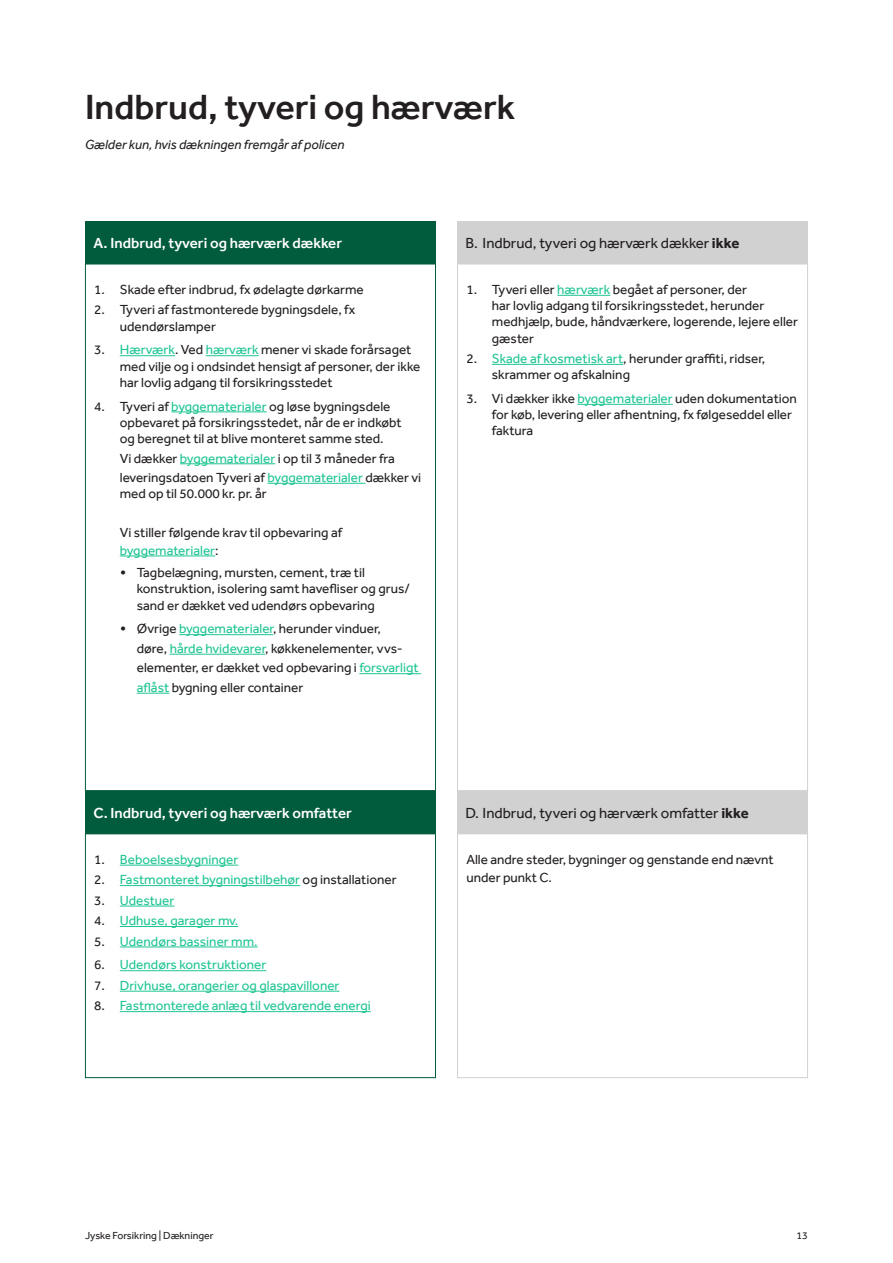
<style>
.page{position:relative;width:893px;height:1263px;background:#fff}
.page>*{position:absolute;margin:0;border:0;box-sizing:border-box;transform-origin:0 0}
.H3_Afsnitsoverskrift{font:500 36px "Effra";color:#231f20}
.Overskrift_Skema{font:15px "Effra";color:#231f20}
.Overskrift_Skema_HVID{font:500 15px "Effra";color:#fff}
.Brødtekst{font:13.5px/16.2px "Effra";color:#231f20}
.t1{font:13.5px "Effra";color:#20c594}
.Brødtekst_INDRYK{font:13.5px/18px "Effra";color:#231f20}
.Brødtekst-2{font:italic 13.5px "Effra";color:#231f20}
.t2{font:10.5px "Effra";color:#231f20}
.s1{font-weight:700}
.s2{color:#20c594}
.s3{font-family:"Poppins";font-weight:700}
.s4{color:#231f20}
</style>
<div class="page">
<hr style="left:120px;top:865px;width:118px;height:1px;background:#20c594">
<hr style="left:120px;top:885px;width:180px;height:1px;background:#20c594">
<hr style="left:120px;top:906px;width:54px;height:1px;background:#20c594">
<hr style="left:120px;top:926px;width:118px;height:1px;background:#20c594">
<hr style="left:120px;top:946px;width:138px;height:1px;background:#20c594">
<hr style="left:120px;top:970px;width:146px;height:1px;background:#20c594">
<hr style="left:120px;top:991px;width:219px;height:1px;background:#20c594">
<hr style="left:120px;top:1011px;width:251px;height:1px;background:#20c594">
<div style="left:85px;top:833px;width:351px;height:245px;border:1px solid #005c3c"></div>
<div style="left:457px;top:833px;width:351px;height:245px;border:1px solid #d1d1d1"></div>
<hr style="left:557px;top:295px;width:53px;height:1px;background:#20c594">
<hr style="left:492px;top:364px;width:131px;height:1px;background:#20c594">
<hr style="left:577px;top:404px;width:96px;height:1px;background:#20c594">
<hr style="left:120px;top:355px;width:55px;height:1px;background:#20c594">
<hr style="left:206px;top:355px;width:53px;height:1px;background:#20c594">
<hr style="left:171px;top:411px;width:96px;height:1px;background:#20c594">
<hr style="left:180px;top:463px;width:95px;height:1px;background:#20c594">
<hr style="left:267px;top:483px;width:98px;height:1px;background:#20c594">
<hr style="left:120px;top:556px;width:95px;height:1px;background:#20c594">
<hr style="left:179px;top:634px;width:94px;height:1px;background:#20c594">
<hr style="left:170px;top:654px;width:95px;height:1px;background:#20c594">
<hr style="left:359px;top:673px;width:62px;height:1px;background:#20c594">
<hr style="left:137px;top:693px;width:32px;height:1px;background:#20c594">
<div style="left:457px;top:791px;width:351px;height:42px;background:#d1d1d1"></div>
<div style="left:85px;top:791px;width:351px;height:42px;background:#005c3c"></div>
<div style="left:457px;top:221px;width:351px;height:43px;background:#d1d1d1"></div>
<div style="left:85px;top:221px;width:351px;height:43px;background:#005c3c"></div>
<p class="H3_Afsnitsoverskrift" style="left:85px;top:85px;width:432px">Indbrud, tyveri og hærværk</p>
<p class="Brødtekst-2" style="left:85px;top:137px;width:261px">Gælder kun, hvis dækningen fremgår af policen</p>
<p class="Overskrift_Skema_HVID" style="left:94px;top:234px;width:250px">A. Indbrud, tyveri og hærværk dækker</p>
<p class="Overskrift_Skema" style="left:466px;top:234px;width:275px">B. Indbrud, tyveri og hærværk dækker <span class="s1">ikke</span></p>
<p class="Brødtekst" style="left:94px;top:281px;width:271px">1. Skade efter indbrud, fx ødelagte dørkarme</p>
<p class="Brødtekst" style="left:120px;top:302px;width:237px;text-indent:-26px">2. Tyveri af fastmonterede bygningsdele, fx udendørslamper</p>
<p class="Brødtekst" style="left:120px;top:342px;width:302px;text-indent:-26px">3. <span class="s2">Hærværk</span>. Ved <span class="s2">hærværk</span> mener vi skade forårsaget med vilje og i ondsindet hensigt af personer, der ikke har lovlig adgang til forsikringsstedet</p>
<p class="Brødtekst" style="left:120px;top:398px;width:283px;text-indent:-26px">4. Tyveri af <span class="s2">byggematerialer</span> og løse bygningsdele opbevaret på forsikringsstedet, når de er indkøbt og beregnet til at blive monteret samme sted.</p>
<p class="Brødtekst" style="left:120px;top:448px;width:303px;line-height:19.5px">Vi dækker <span class="s2">byggematerialer</span> i op til 3 måneder fra leveringsdatoen Tyveri af <span class="s2">byggematerialer</span> dækker vi</p>
<p class="Brødtekst" style="left:120px;top:485px;width:148px">med op til 50.000 kr. pr. år</p>
<p class="Brødtekst_INDRYK" style="left:120px;top:523px;width:224px">Vi stiller følgende krav til opbevaring af <span class="s2">byggematerialer</span>:</p>
<p class="Brødtekst" style="left:137px;top:564px;width:275px;text-indent:-17px"><span class="s3">•</span> Tagbelægning, mursten, cement, træ til konstruktion, isolering samt havefliser og grus/ sand er dækket ved udendørs opbevaring</p>
<p class="Brødtekst" style="left:137px;top:619px;width:283px;line-height:19.5px;text-indent:-17px"><span class="s3">•</span> Øvrige <span class="s2">byggematerialer</span>, herunder vinduer,<br>døre, <span class="s2">hårde hvidevarer</span>, køkkenelementer, vvs&shy;elementer, er dækket ved opbevaring i <span class="s2">forsvarligt aflåst</span> bygning eller container</p>
<p class="Brødtekst" style="left:492px;top:281px;width:308px;text-indent:-26px">1. Tyveri eller <span class="s2">hærværk</span> begået af personer, der<br>har lovlig adgang til forsikringsstedet, herunder medhjælp, bude, håndværkere, logerende, lejere eller gæster</p>
<p class="Brødtekst" style="left:492px;top:350px;width:275px;text-indent:-26px">2. <span class="s2">Skade af kosmetisk art</span>, herunder graffiti, ridser, skrammer og afskalning</p>
<p class="Brødtekst" style="left:492px;top:390px;width:307px;text-indent:-26px">3. Vi dækker ikke <span class="s2">byggematerialer</span> uden dokumentation for køb, levering eller afhentning, fx følgeseddel eller faktura</p>
<p class="Overskrift_Skema_HVID" style="left:94px;top:804px;width:260px">C. Indbrud, tyveri og hærværk omfatter</p>
<p class="Overskrift_Skema" style="left:466px;top:804px;width:285px">D. Indbrud, tyveri og hærværk omfatter <span class="s1">ikke</span></p>
<p class="t1" style="left:94px;top:851px;width:146px"><span class="s4">1.</span> Beboelsesbygninger</p>
<p class="t1" style="left:94px;top:872px;width:304px"><span class="s4">2.</span> Fastmonteret bygningstilbehør <span class="s4">og installationer</span></p>
<p class="t1" style="left:94px;top:892px;width:82px"><span class="s4">3.</span> Udestuer</p>
<p class="t1" style="left:94px;top:913px;width:145px"><span class="s4">4.</span> Udhuse, garager mv.</p>
<p class="t1" style="left:94px;top:933px;width:165px"><span class="s4">5.</span> Udendørs bassiner mm.</p>
<p class="t1" style="left:94px;top:957px;width:174px"><span class="s4">6.</span> Udendørs konstruktioner</p>
<p class="t1" style="left:94px;top:977px;width:247px"><span class="s4">7.</span> Drivhuse, orangerier og glaspavilloner</p>
<p class="t1" style="left:94px;top:998px;width:278px"><span class="s4">8.</span> Fastmonterede anlæg til vedvarende energi</p>
<p class="Brødtekst" style="left:466px;top:850px;width:309px;line-height:18px">Alle andre steder, bygninger og genstande end nævnt under punkt C.</p>
<p class="t2" style="left:85px;top:1229px;width:130px">Jyske Forsikring | Dækninger</p>
<p class="t2" style="left:796px;top:1229px;width:13px">13</p>
</div>
